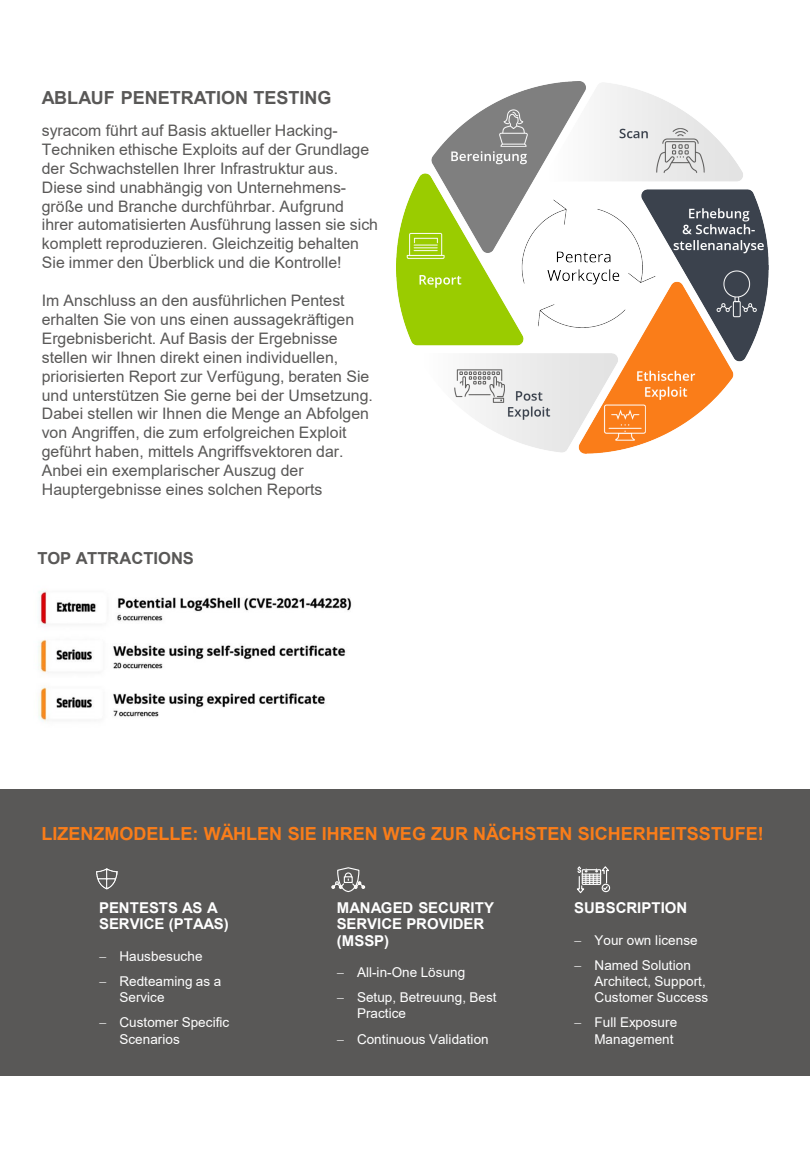
<style>
.page{position:relative;width:810px;height:1170px;background:#fff}
.page>*{position:absolute;margin:0;border:0;box-sizing:border-box;transform-origin:0 0}
.t1{font:700 18px "Arial";color:#fa7d19}
.t2{font:700 18px "Arial";color:#595857}
.t3{font:700 16.5px "Arial";color:#595857}
.t4{font:15.9px/18.9px "Arial";color:#595857}
.t5{font:700 15px/16.2px "Arial";color:#fff}
.t6{font:13.5px/16.2px "Arial";letter-spacing:.005em;color:#fff}
</style>
<div class="page">
<div style="left:0;top:789px;width:810px;height:287px;background:#595857"></div>
<img style="left:397px;top:81px;width:372px;height:372px">
<img style="left:38px;top:590px;width:314px;height:132px">
<svg style="left:331px;top:867px;width:34px;height:26px"></svg>
<svg style="left:577px;top:866px;width:34px;height:28px"></svg>
<img style="left:96px;top:868px;width:22px;height:22px">
<p class="t2" style="left:42px;top:85px;width:291px">ABLAUF PENETRATION TESTING</p>
<p class="t4" style="left:42px;top:121px;width:338px">syracom führt auf Basis aktueller Hacking-Techniken ethische Exploits auf der Grundlage der Schwachstellen Ihrer Infrastruktur aus.<br>Diese sind unabhängig von Unternehmens&shy;größe und Branche durchführbar. Aufgrund ihrer automatisierten Ausführung lassen sie sich komplett reproduzieren. Gleichzeitig behalten Sie immer den Überblick und die Kontrolle!</p>
<p class="t4" style="left:42px;top:291px;width:333px">Im Anschluss an den ausführlichen Pentest erhalten Sie von uns einen aussagekräftigen Ergebnisbericht. Auf Basis der Ergebnisse stellen wir Ihnen direkt einen individuellen, priorisierten Report zur Verfügung, beraten Sie und unterstützen Sie gerne bei der Umsetzung.<br>Dabei stellen wir Ihnen die Menge an Abfolgen von Angriffen, die zum erfolgreichen Exploit geführt haben, mittels Angriffsvektoren dar.<br>Anbei ein exemplarischer Auszug der Hauptergebnisse eines solchen Reports</p>
<p class="t3" style="left:37px;top:546px;width:158px">TOP ATTRACTIONS</p>
<p class="t1" style="left:41px;top:821px;width:724px">LIZENZMODELLE: WÄHLEN SIE IHREN WEG ZUR NÄCHSTEN SICHERHEITSSTUFE!</p>
<p class="t5" style="left:99px;top:900px;width:131px">PENTESTS AS A<br>SERVICE (PTAAS)</p>
<p class="t6" style="left:99px;top:948px;width:105px">− Hausbesuche</p>
<p class="t6" style="left:119px;top:973px;width:104px;text-indent:-20px">− Redteaming as a<br>Service</p>
<p class="t6" style="left:119px;top:1015px;width:111px;text-indent:-20px">− Customer Specific<br>Scenarios</p>
<p class="t5" style="left:337px;top:900px;width:159px">MANAGED SECURITY<br>SERVICE PROVIDER (MSSP)</p>
<p class="t6" style="left:337px;top:964px;width:130px">− All-in-One Lösung</p>
<p class="t6" style="left:357px;top:989px;width:141px;text-indent:-20px">− Setup, Betreuung, Best<br>Practice</p>
<p class="t6" style="left:337px;top:1031px;width:154px">− Continuous Validation</p>
<p class="t5" style="left:574px;top:900px;width:115px">SUBSCRIPTION</p>
<p class="t6" style="left:574px;top:932px;width:125px">− Your own license</p>
<p class="t6" style="left:595px;top:957px;width:115px;text-indent:-20px">− Named Solution<br>Architect, Support,<br>Customer Success</p>
<p class="t6" style="left:574px;top:1015px;width:104px;text-align:right">− Full Exposure<br>Management</p>
</div>
